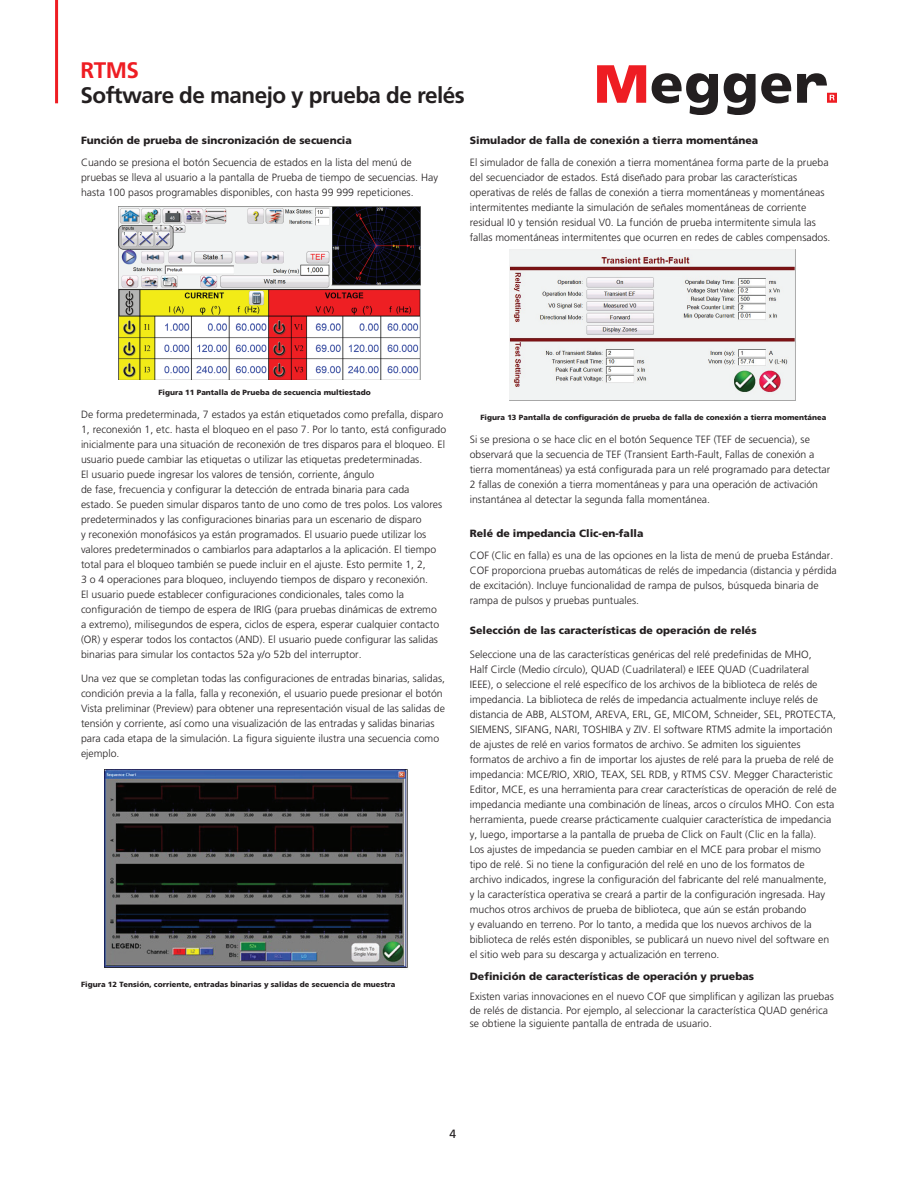
<style>
.page{position:relative;width:918px;height:1188px;background:#fff}
.page>*{position:absolute;margin:0;border:0;box-sizing:border-box;transform-origin:0 0}
.t1{font:700 22.5px "Frutiger LT Pro";letter-spacing:-.025em;color:#231f20}
.t2{font:700 22.5px "Frutiger LT Pro";color:#ee1d23}
.t3{font:12px "Frutiger LT Pro";color:#231f20}
.t4{font:300 10.5px/15px "Frutiger LT Pro";color:#231f20}
.t5{font:900 10.5px "Frutiger LT Pro";color:#231f20}
.t6{font:900 7.5px "Frutiger LT Pro";color:#231f20}
</style>
<div class="page">
<hr style="left:55px;top:0;width:3px;height:103px;background:#ee1d23">
<svg style="left:597px;top:65px;width:240px;height:50px"></svg>
<img style="left:119px;top:207px;width:301px;height:172px">
<img style="left:104px;top:770px;width:304px;height:198px">
<img style="left:510px;top:249px;width:286px;height:152px">
<h1 class="t2" style="left:81px;top:57px;width:60px">RTMS</h1>
<h1 class="t1" style="left:81px;top:82px;width:386px">Software de manejo y prueba de relés</h1>
<p class="t5" style="left:81px;top:134px;width:272px">Función de prueba de sincronización de secuencia</p>
<p class="t4" style="left:81px;top:155px;width:359px">Cuando se presiona el botón Secuencia de estados en la lista del menú de pruebas se lleva al usuario a la pantalla de Prueba de tiempo de secuencias. Hay hasta 100 pasos programables disponibles, con hasta 99 999 repeticiones.</p>
<p class="t5" style="left:470px;top:134px;width:290px">Simulador de falla de conexión a tierra momentánea</p>
<p class="t4" style="left:470px;top:155px;width:362px">El simulador de falla de conexión a tierra momentánea forma parte de la prueba del secuenciador de estados. Está diseñado para probar las características operativas de relés de fallas de conexión a tierra momentáneas y momentáneas intermitentes mediante la simulación de señales momentáneas de corriente residual I0 y tensión residual V0. La función de prueba intermitente simula las fallas momentáneas intermitentes que ocurren en redes de cables compensados.</p>
<p class="t6" style="left:158px;top:388px;width:214px">Figura 11 Pantalla de Prueba de secuencia multiestado</p>
<p class="t4" style="left:81px;top:407px;width:367px">De forma predeterminada, 7 estados ya están etiquetados como prefalla, disparo 1, reconexión 1, etc. hasta el bloqueo en el paso 7. Por lo tanto, está configurado inicialmente para una situación de reconexión de tres disparos para el bloqueo. El usuario puede cambiar las etiquetas o utilizar las etiquetas predeterminadas.<br>El usuario puede ingresar los valores de tensión, corriente, ángulo<br>de fase, frecuencia y configurar la detección de entrada binaria para cada<br>estado. Se pueden simular disparos tanto de uno como de tres polos. Los valores predeterminados y las configuraciones binarias para un escenario de disparo<br>y reconexión monofásicos ya están programados. El usuario puede utilizar los valores predeterminados o cambiarlos para adaptarlos a la aplicación. El tiempo total para el bloqueo también se puede incluir en el ajuste. Esto permite 1, 2,<br>3 o 4 operaciones para bloqueo, incluyendo tiempos de disparo y reconexión.<br>El usuario puede establecer configuraciones condicionales, tales como la configuración de tiempo de espera de IRIG (para pruebas dinámicas de extremo<br>a extremo), milisegundos de espera, ciclos de espera, esperar cualquier contacto (OR) y esperar todos los contactos (AND). El usuario puede configurar las salidas binarias para simular los contactos 52a y/o 52b del interruptor.</p>
<p class="t4" style="left:81px;top:671px;width:366px">Una vez que se completan todas las configuraciones de entradas binarias, salidas, condición previa a la falla, falla y reconexión, el usuario puede presionar el botón Vista preliminar (Preview) para obtener una representación visual de las salidas de tensión y corriente, así como una visualización de las entradas y salidas binarias para cada etapa de la simulación. La figura siguiente ilustra una secuencia como ejemplo.</p>
<p class="t6" style="left:81px;top:980px;width:316px">Figura 12 Tensión, corriente, entradas binarias y salidas de secuencia de muestra</p>
<p class="t6" style="left:480px;top:413px;width:347px">Figura 13 Pantalla de configuración de prueba de falla de conexión a tierra momentánea</p>
<p class="t4" style="left:470px;top:432px;width:362px">Si se presiona o se hace clic en el botón Sequence TEF (TEF de secuencia), se observará que la secuencia de TEF (Transient Earth-Fault, Fallas de conexión a tierra momentáneas) ya está configurada para un relé programado para detectar 2 fallas de conexión a tierra momentáneas y para una operación de activación instantánea al detectar la segunda falla momentánea.</p>
<p class="t5" style="left:470px;top:527px;width:175px">Relé de impedancia Clic-en-falla</p>
<p class="t4" style="left:470px;top:548px;width:368px">COF (Clic en falla) es una de las opciones en la lista de menú de prueba Estándar.<br>COF proporciona pruebas automáticas de relés de impedancia (distancia y pérdida de excitación). Incluye funcionalidad de rampa de pulsos, búsqueda binaria de rampa de pulsos y pruebas puntuales.</p>
<p class="t5" style="left:470px;top:624px;width:288px">Selección de las características de operación de relés</p>
<p class="t4" style="left:470px;top:647px;width:368px">Seleccione una de las características genéricas del relé predefinidas de MHO,<br>Half Circle (Medio círculo), QUAD (Cuadrilateral) e IEEE QUAD (Cuadrilateral<br>IEEE), o seleccione el relé específico de los archivos de la biblioteca de relés de impedancia. La biblioteca de relés de impedancia actualmente incluye relés de distancia de ABB, ALSTOM, AREVA, ERL, GE, MICOM, Schneider, SEL, PROTECTA, SIEMENS, SIFANG, NARI, TOSHIBA y ZIV. El software RTMS admite la importación de ajustes de relé en varios formatos de archivo. Se admiten los siguientes formatos de archivo a fin de importar los ajustes de relé para la prueba de relé de impedancia: MCE/RIO, XRIO, TEAX, SEL RDB, y RTMS CSV. Megger Characteristic Editor, MCE, es una herramienta para crear características de operación de relé de impedancia mediante una combinación de líneas, arcos o círculos MHO. Con esta herramienta, puede crearse prácticamente cualquier característica de impedancia y, luego, importarse a la pantalla de prueba de Click on Fault (Clic en la falla).<br>Los ajustes de impedancia se pueden cambiar en el MCE para probar el mismo tipo de relé. Si no tiene la configuración del relé en uno de los formatos de archivo indicados, ingrese la configuración del fabricante del relé manualmente,<br>y la característica operativa se creará a partir de la configuración ingresada. Hay muchos otros archivos de prueba de biblioteca, que aún se están probando<br>y evaluando en terreno. Por lo tanto, a medida que los nuevos archivos de la biblioteca de relés estén disponibles, se publicará un nuevo nivel del software en el sitio web para su descarga y actualización en terreno.</p>
<p class="t5" style="left:470px;top:970px;width:286px">Definición de características de operación y pruebas</p>
<p class="t4" style="left:470px;top:990px;width:366px;line-height:13.5px">Existen varias innovaciones en el nuevo COF que simplifican y agilizan las pruebas de relés de distancia. Por ejemplo, al seleccionar la característica QUAD genérica se obtiene la siguiente pantalla de entrada de usuario.</p>
<p class="t3" style="left:449px;top:1127px;width:8px">4</p>
</div>
